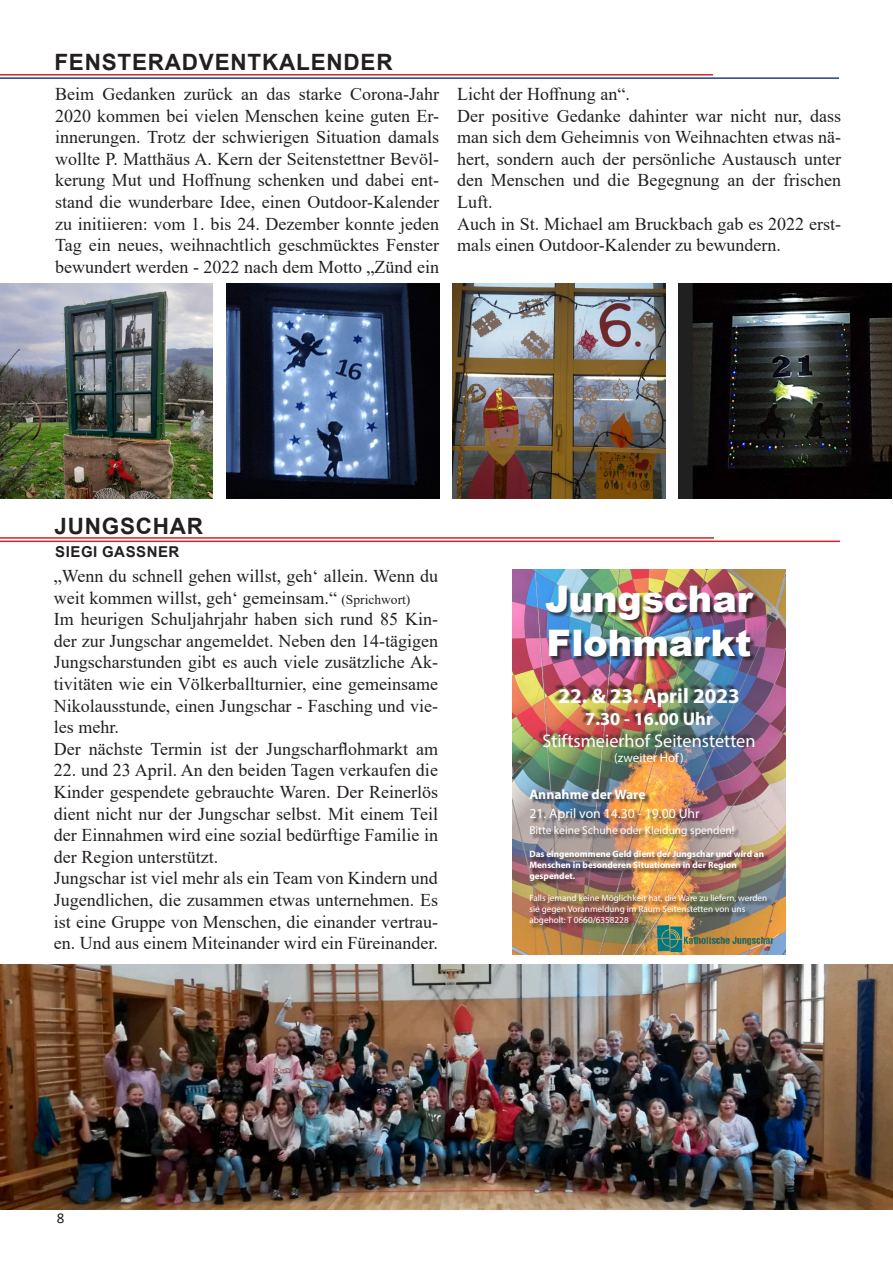
<style>
.page{position:relative;width:893px;height:1263px;background:#fff}
.page>*{position:absolute;margin:0;border:0;box-sizing:border-box;transform-origin:0 0}
.t1{font:900 36.6px/44px "Arial";color:#fff}
.t2{font:700 22.5px "Arial";letter-spacing:.035em;color:#231f20}
.t3{font:700 21px "Myriad Pro";color:#fff}
.t4{font:18.3px/21.9px "Myriad Pro";color:#fff;text-align:center}
.t5{font:18px/21.6px "Times New Roman";color:#231f20;text-align:justify}
.t6{font:700 15px "Arial";letter-spacing:.035em;color:#231f20}
.t7{font:15px "Calibri";color:#231f20}
.t8{font:13.65px "Myriad Pro";color:#fff}
.t9{font:700 13.65px "Myriad Pro";color:#fff}
.t10{font:12.75px "Myriad Pro";color:#fff}
.t11{font:11.4px "Myriad Pro";color:#fff}
.t12{font:9.15px/10.9px "Myriad Pro";color:#fff}
.t13{font:700 9.15px/10.9px "Myriad Pro";color:#fff}
.s1{font-size:13.5px}
.s2{font-weight:700}
</style>
<div class="page">
<hr style="left:0;top:1208px;width:74px;height:1px;background:#231f20">
<hr style="left:0;top:540px;width:840px;height:2px;background:#d1232a">
<hr style="left:0;top:537px;width:714px;height:2px;background:#d1232a">
<img style="left:1px;top:964px;width:892px;height:245px">
<img style="left:513px;top:569px;width:272px;height:386px">
<div style="left:547px;top:587px;width:212px;height:75px;background:#231f20;opacity:.75"></div>
<div style="left:537px;top:683px;width:216px;height:80px;background:#231f20;opacity:.75"></div>
<div style="left:531px;top:790px;width:208px;height:52px;background:#231f20;opacity:.85"></div>
<div style="left:531px;top:852px;width:238px;height:35px;background:#231f20;opacity:.75"></div>
<img style="left:658px;top:926px;width:127px;height:25px">
<div style="left:531px;top:896px;width:241px;height:35px;background:#231f20;opacity:.75"></div>
<hr style="left:0;top:77px;width:839px;height:2px;background:#253f8e">
<hr style="left:0;top:74px;width:713px;height:1px;background:#d1232a">
<img style="left:0;top:284px;width:213px;height:215px">
<img style="left:226px;top:284px;width:213px;height:215px">
<img style="left:453px;top:284px;width:212px;height:215px">
<img style="left:679px;top:284px;width:212px;height:215px">
<p class="t2" style="left:54px;top:47px;width:340px">FENSTERADVENTKALENDER</p>
<p class="t5" style="left:55px;top:83px;width:386px">Beim Gedanken zurück an das starke Corona-Jahr 2020 kommen bei vielen Menschen keine guten Er&shy;innerungen. Trotz der schwierigen Situation damals wollte P. Matthäus A. Kern der Seitenstettner Bevöl&shy;kerung Mut und Hoffnung schenken und dabei ent&shy;stand die wunderbare Idee, einen Outdoor-Kalender zu initiieren: vom 1. bis 24. Dezember konnte jeden Tag ein neues, weihnachtlich geschmücktes Fenster bewundert werden - 2022 nach dem Motto „Zünd ein</p>
<p class="t5" style="left:457px;top:83px;width:174px">Licht der Hoffnung an“.</p>
<p class="t5" style="left:457px;top:104px;width:386px">Der positive Gedanke dahinter war nicht nur, dass man sich dem Geheimnis von Weihnachten etwas nä&shy;hert, sondern auch der persönliche Austausch unter den Menschen und die Begegnung an der frischen Luft.</p>
<p class="t5" style="left:457px;top:212px;width:385px">Auch in St. Michael am Bruckbach gab es 2022 erst&shy;mals einen Outdoor-Kalender zu bewundern.</p>
<p class="t2" style="left:54px;top:510px;width:150px">JUNGSCHAR</p>
<p class="t5" style="left:54px;top:564px;width:386px">„Wenn du schnell gehen willst, geh‘ allein. Wenn du weit kommen willst, geh‘ gemeinsam.“ <span class="s1">(Sprichwort)</span></p>
<p class="t5" style="left:54px;top:608px;width:386px">Im heurigen Schuljahrjahr haben sich rund 85 Kin&shy;der zur Jungschar angemeldet. Neben den 14-tägigen Jungscharstunden gibt es auch viele zusätzliche Ak&shy;tivitäten wie ein Völkerballturnier, eine gemeinsame Nikolausstunde, einen Jungschar - Fasching und vie&shy;les mehr.</p>
<p class="t5" style="left:54px;top:737px;width:386px">Der nächste Termin ist der Jungscharflohmarkt am</p>
<p class="t5" style="left:54px;top:759px;width:386px">22. und 23 April. An den beiden Tagen verkaufen die Kinder gespendete gebrauchte Waren. Der Reinerlös dient nicht nur der Jungschar selbst. Mit einem Teil der Einnahmen wird eine sozial bedürftige Familie in der Region unterstützt.</p>
<p class="t5" style="left:54px;top:867px;width:386px">Jungschar ist viel mehr als ein Team von Kindern und Jugendlichen, die zusammen etwas unternehmen. Es ist eine Gruppe von Menschen, die einander vertrau&shy;en. Und aus einem Miteinander wird ein Füreinander.</p>
<p class="t6" style="left:55px;top:541px;width:126px">SIEGI GASSNER</p>
<p class="t1" style="left:545px;top:576px;width:209px">Jungschar<br>Flohmarkt</p>
<p class="t3" style="left:558px;top:682px;width:183px">22. &amp; 23. April 2023</p>
<p class="t4" style="left:542px;top:707px;width:215px"><span class="s2">7.30 - 16.00 Uhr<br></span>Stiftsmeierhof Seitenstetten</p>
<p class="t10" style="left:614px;top:750px;width:71px">(zweiter Hof)</p>
<p class="t9" style="left:529px;top:785px;width:118px">Annahme der Ware</p>
<p class="t8" style="left:529px;top:805px;width:172px">21. April von 14.30 - 19.00 Uhr</p>
<p class="t11" style="left:529px;top:823px;width:207px">Bitte keine Schuhe oder Kleidung spenden!</p>
<p class="t13" style="left:529px;top:849px;width:236px">Das eingenommene Geld dient der Jungschar und wird an<br>Menschen in besonderen Situationen in der Region gespendet.</p>
<p class="t12" style="left:529px;top:893px;width:239px">Falls jemand keine Möglichkeit hat, die Ware zu liefern, werden sie gegen Voranmeldung im Raum Seitenstetten von uns abgeholt: T 0660/6358228</p>
<p class="t7" style="left:57px;top:1208px;width:9px">8</p>
</div>
